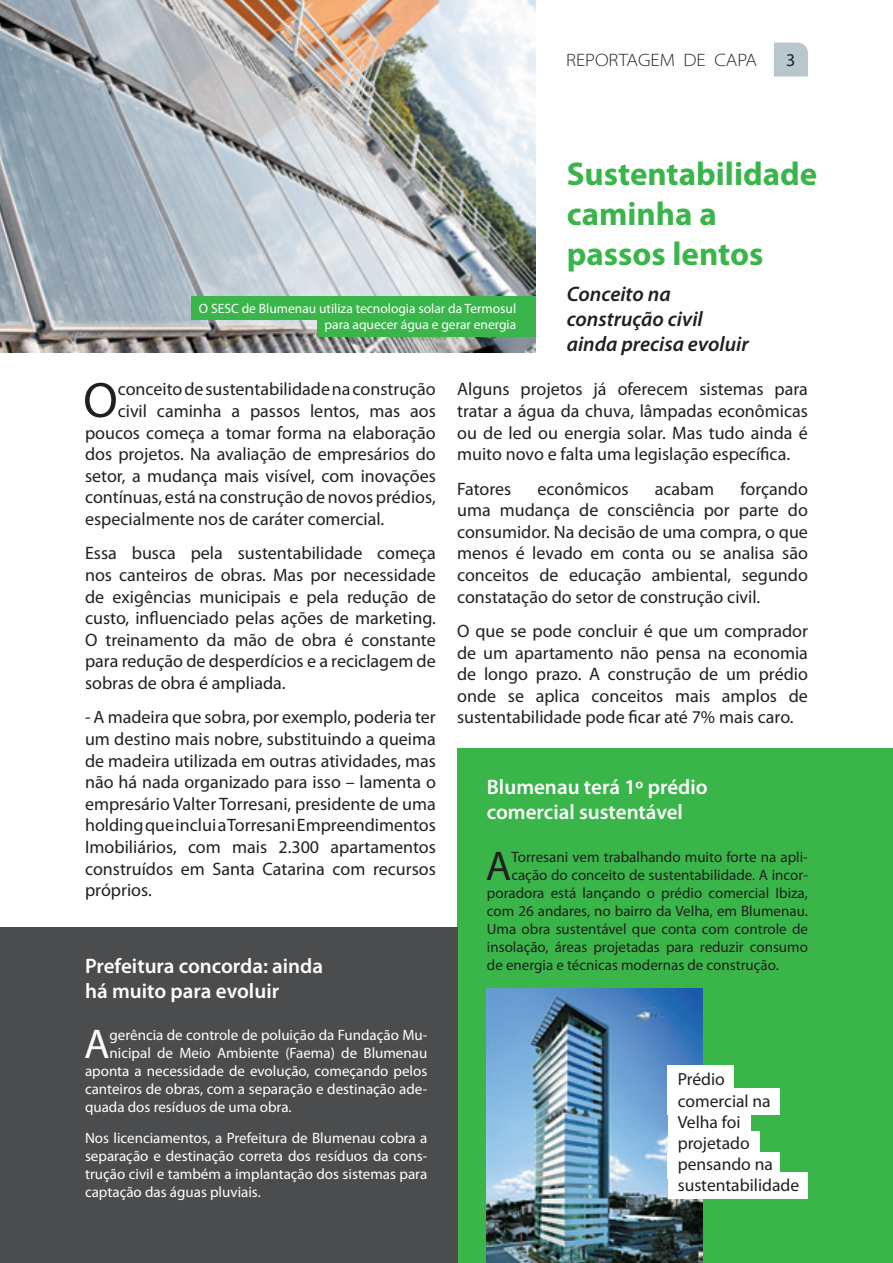
<style>
.page{position:relative;width:893px;height:1263px;background:#fff}
.page>*{position:absolute;margin:0;border:0;box-sizing:border-box;transform-origin:0 0}
.t1{font:50.1px "Myriad Pro";color:#231f20}
.t2{font:41.7px "Myriad Pro";color:#231f20}
.t3{font:41.7px "Myriad Pro";color:#fff}
.t4{font:700 33px/39.6px "Myriad Pro";color:#3ab54a}
.t5{font:600 21px/25.2px "Myriad Pro";color:#fff}
.t6{font:italic 600 21px/25.2px "Myriad Pro";color:#231f20}
.t7{font:18px/21.6px "Myriad Pro";color:#231f20;text-align:justify}
.t8{font:300 semi-expanded 18px "Myriad Pro";color:#231f20}
.t9{font:17.55px/21px "Myriad Pro";color:#231f20}
.t10{font:15px/18px "Myriad Pro";color:#fff;text-align:justify}
.t11{font:15px "Myriad Pro";color:#231f20}
.t12{font:13.5px/16.2px "Myriad Pro";color:#fff;text-align:right}
</style>
<div class="page">
<div style="left:457px;top:748px;width:436px;height:515px;background:#3ab54a"></div>
<div style="left:0;top:927px;width:457px;height:336px;background:#4b4c4d"></div>
<svg style="left:774px;top:42px;width:34px;height:35px"></svg>
<img style="left:0;top:0;width:536px;height:352px">
<div style="left:317px;top:313px;width:219px;height:24px;background:#3ab54a"></div>
<div style="left:191px;top:297px;width:345px;height:23px;background:#3ab54a"></div>
<img style="left:487px;top:989px;width:215px;height:274px">
<div style="left:668px;top:1065px;width:66px;height:27px;background:#fff"></div>
<div style="left:668px;top:1088px;width:112px;height:27px;background:#fff"></div>
<div style="left:668px;top:1109px;width:83px;height:27px;background:#fff"></div>
<div style="left:668px;top:1131px;width:91px;height:27px;background:#fff"></div>
<div style="left:668px;top:1152px;width:112px;height:27px;background:#fff"></div>
<div style="left:668px;top:1172px;width:139px;height:27px;background:#fff"></div>
<p class="t12" style="left:199px;top:301px;width:319px">O SESC de Blumenau utiliza tecnologia solar da Termosul para aquecer água e gerar energia</p>
<p class="t8" style="left:566px;top:50px;width:192px">REPORTAGEM DE CAPA</p>
<p class="t7" style="left:786px;top:49px;width:11px">3</p>
<h3 class="t4" style="left:567px;top:155px;width:252px">Sustentabilidade caminha a passos lentos</h3>
<p class="t6" style="left:567px;top:281px;width:183px">Conceito na construção civil ainda precisa evoluir</p>
<h1 class="t1" style="left:83px;top:373px;width:36px">O</h1>
<p class="t7" style="left:118px;top:379px;width:320px">conceito de sustentabilidade na construção</p>
<p class="t7" style="left:118px;top:400px;width:320px">civil caminha a passos lentos, mas aos</p>
<p class="t7" style="left:85px;top:422px;width:352px">poucos começa a tomar forma na elaboração</p>
<p class="t7" style="left:85px;top:444px;width:352px">dos projetos. Na avaliação de empresários do</p>
<p class="t7" style="left:85px;top:465px;width:352px">setor, a mudança mais visível, com inovações</p>
<p class="t7" style="left:85px;top:487px;width:352px">contínuas, está na construção de novos prédios,</p>
<p class="t7" style="left:85px;top:508px;width:301px">especialmente nos de caráter comercial.</p>
<p class="t7" style="left:85px;top:543px;width:352px">Essa busca pela sustentabilidade começa nos canteiros de obras. Mas por necessidade de exigências municipais e pela redução de custo, influenciado pelas ações de marketing.<br>O treinamento da mão de obra é constante para redução de desperdícios e a reciclagem de sobras de obra é ampliada.</p>
<p class="t7" style="left:85px;top:707px;width:352px">- A madeira que sobra, por exemplo, poderia ter um destino mais nobre, substituindo a queima de madeira utilizada em outras atividades, mas não há nada organizado para isso – lamenta o empresário Valter Torresani, presidente de uma holding que inclui a Torresani Empreendimentos Imobiliários, com mais 2.300 apartamentos construídos em Santa Catarina com recursos próprios.</p>
<p class="t5" style="left:85px;top:953px;width:240px">Prefeitura concorda: ainda há muito para evoluir</p>
<h2 class="t3" style="left:84px;top:1021px;width:27px">A</h2>
<p class="t10" style="left:110px;top:1026px;width:319px">gerência de controle de poluição da Fundação Mu-</p>
<p class="t10" style="left:110px;top:1044px;width:319px">nicipal de Meio Ambiente (Faema) de Blumenau</p>
<p class="t10" style="left:85px;top:1062px;width:344px">aponta a necessidade de evolução, começando pelos</p>
<p class="t10" style="left:85px;top:1080px;width:344px">canteiros de obras, com a separação e destinação ade-</p>
<p class="t10" style="left:85px;top:1098px;width:208px">quada dos resíduos de uma obra.</p>
<p class="t10" style="left:85px;top:1129px;width:344px">Nos licenciamentos, a Prefeitura de Blumenau cobra a separação e destinação correta dos resíduos da cons&shy;trução civil e também a implantação dos sistemas para captação das águas pluviais.</p>
<p class="t7" style="left:457px;top:379px;width:352px">Alguns projetos já oferecem sistemas para tratar a água da chuva, lâmpadas econômicas ou de led ou energia solar. Mas tudo ainda é muito novo e falta uma legislação específica.</p>
<p class="t7" style="left:457px;top:478px;width:56px">Fatores</p>
<p class="t7" style="left:538px;top:478px;width:92px">econômicos</p>
<p class="t7" style="left:655px;top:478px;width:61px">acabam</p>
<p class="t7" style="left:457px;top:478px;width:352px;text-indent:283px">forçando uma mudança de consciência por parte do consumidor. Na decisão de uma compra, o que menos é levado em conta ou se analisa são conceitos de educação ambiental, segundo constatação do setor de construção civil.</p>
<p class="t7" style="left:457px;top:620px;width:352px">O que se pode concluir é que um comprador de um apartamento não pensa na economia de longo prazo. A construção de um prédio onde se aplica conceitos mais amplos de sustentabilidade pode ficar até 7% mais caro.</p>
<p class="t5" style="left:487px;top:775px;width:222px">Blumenau terá 1º prédio comercial sustentável</p>
<h2 class="t2" style="left:486px;top:843px;width:27px">A</h2>
<p class="t11" style="left:511px;top:848px;width:298px">Torresani vem trabalhando muito forte na apli-</p>
<p class="t11" style="left:511px;top:866px;width:298px">cação do conceito de sustentabilidade. A incor-</p>
<p class="t11" style="left:487px;top:884px;width:323px">poradora está lançando o prédio comercial Ibiza,</p>
<p class="t11" style="left:487px;top:902px;width:323px">com 26 andares, no bairro da Velha, em Blumenau.</p>
<p class="t11" style="left:487px;top:920px;width:323px">Uma obra sustentável que conta com controle de</p>
<p class="t11" style="left:487px;top:938px;width:323px">insolação, áreas projetadas para reduzir consumo</p>
<p class="t11" style="left:487px;top:956px;width:293px">de energia e técnicas modernas de construção.</p>
<p class="t9" style="left:678px;top:1069px;width:123px">Prédio comercial na<br>Velha foi projetado pensando na sustentabilidade</p>
</div>
